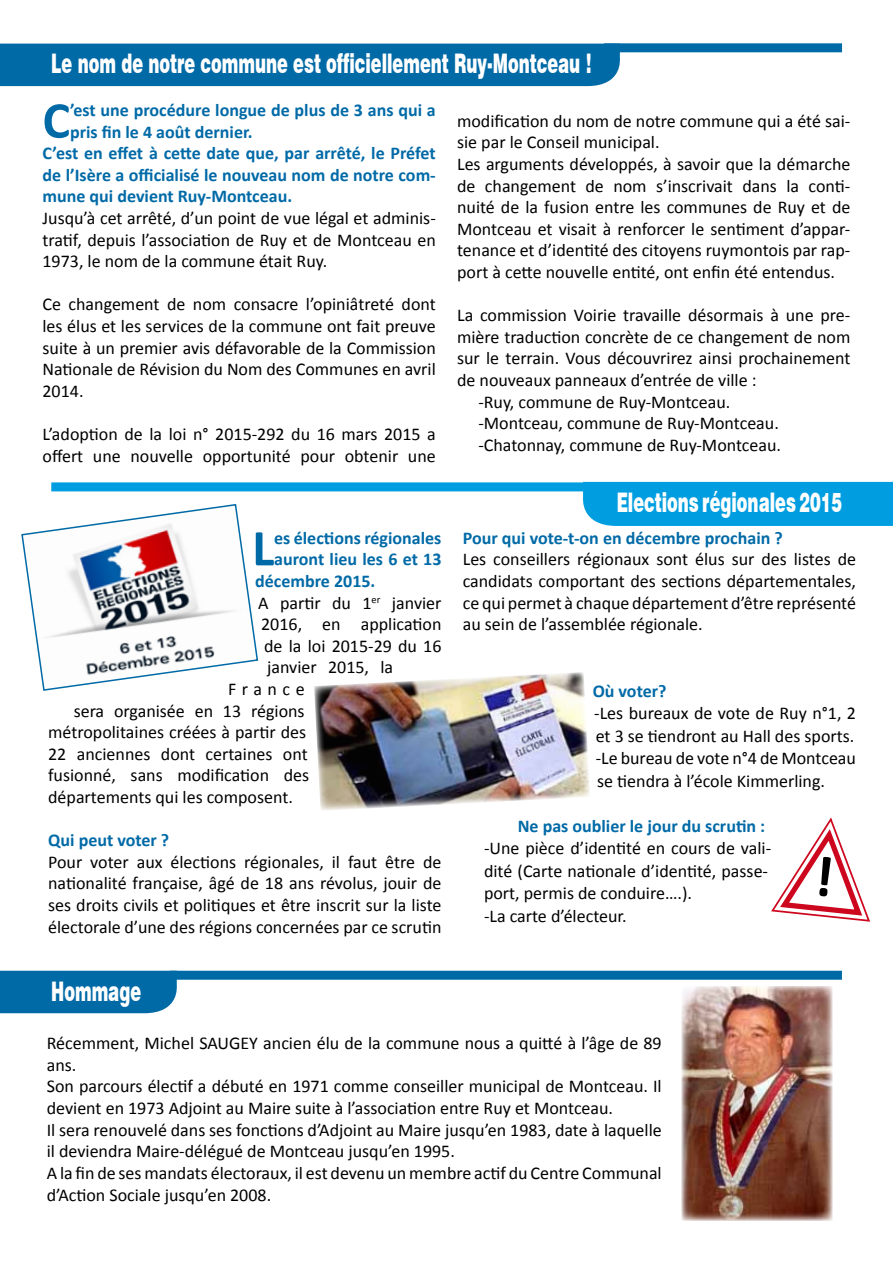
<style>
.page{position:relative;width:893px;height:1263px;background:#fff}
.page>*{position:absolute;margin:0;border:0;box-sizing:border-box;transform-origin:0 0}
.t1{font:700 52.05px "Calibri";color:#006aa7}
.t2{font:900 27px "Swiss 721 BT";color:#fff;scale:.6 1}
.t3{font:18px/21.6px "Calibri";color:#000;text-align:justify}
.t4{font:700 18px "Calibri";color:#006aa7}
</style>
<div class="page">
<div style="left:0;top:44px;width:623px;height:42px;background:#006aa7"></div>
<svg style="left:21px;top:504px;width:238px;height:187px"></svg>
<div style="left:581px;top:481px;width:312px;height:45px;background:#009ee0"></div>
<img style="left:314px;top:672px;width:276px;height:138px">
<div style="left:0;top:971px;width:177px;height:42px;background:#006aa7"></div>
<img style="left:682px;top:986px;width:151px;height:234px">
<div style="left:604px;top:43px;width:238px;height:9px;background:#006aa7"></div>
<div style="left:51px;top:482px;width:539px;height:9px;background:#009ee0"></div>
<div style="left:170px;top:971px;width:672px;height:9px;background:#006aa7"></div>
<svg style="left:771px;top:817px;width:99px;height:105px"></svg>
<h2 class="t2" style="left:51px;top:47px;width:902px">Le nom de notre commune est officiellement Ruy-Montceau !</h2>
<h1 class="t1" style="left:43px;top:87px;width:29px">C</h1>
<p class="t4" style="left:70px;top:98px;width:367px">’est une procédure longue de plus de 3 ans qui a</p>
<p class="t3" style="left:457px;top:110px;width:395px;text-align:left">modification du nom de notre commune qui a été sai&shy;sie par le Conseil municipal.<br>Les arguments développés, à savoir que la démarche de changement de nom s’inscrivait dans la conti&shy;nuité de la fusion entre les communes de Ruy et de Montceau et visait à renforcer le sentiment d’appar&shy;tenance et d’identité des citoyens ruymontois par rap&shy;port à cette nouvelle entité, ont enfin été entendus.</p>
<p class="t3" style="left:457px;top:304px;width:395px">La commission Voirie travaille désormais à une pre-</p>
<p class="t3" style="left:457px;top:326px;width:395px">mière traduction concrète de ce changement de nom</p>
<p class="t3" style="left:457px;top:348px;width:395px">sur le terrain. Vous découvrirez ainsi prochainement</p>
<p class="t3" style="left:457px;top:369px;width:301px">de nouveaux panneaux d’entrée de ville :</p>
<p class="t3" style="left:478px;top:391px;width:253px">-Ruy, commune de Ruy-Montceau.</p>
<p class="t3" style="left:478px;top:412px;width:302px">-Montceau, commune de Ruy-Montceau.</p>
<p class="t3" style="left:478px;top:434px;width:304px">-Chatonnay, commune de Ruy-Montceau.</p>
<p class="t4" style="left:70px;top:120px;width:184px">pris fin le 4 août dernier.</p>
<p class="t4" style="left:43px;top:142px;width:395px">C’est en effet à cette date que, par arrêté, le Préfet</p>
<p class="t4" style="left:43px;top:163px;width:395px">de l’Isère a officialisé le nouveau nom de notre com-</p>
<p class="t4" style="left:43px;top:185px;width:251px">mune qui devient Ruy-Montceau.</p>
<p class="t3" style="left:43px;top:207px;width:395px">Jusqu’à cet arrêté, d’un point de vue légal et adminis&shy;tratif, depuis l’association de Ruy et de Montceau en 1973, le nom de la commune était Ruy.</p>
<p class="t3" style="left:43px;top:294px;width:395px">Ce changement de nom consacre l’opiniâtreté dont les élus et les services de la commune ont fait preuve suite à un premier avis défavorable de la Commission Nationale de Révision du Nom des Communes en avril 2014.</p>
<p class="t3" style="left:43px;top:423px;width:395px">L’adoption de la loi n° 2015-292 du 16 mars 2015 a offert une nouvelle opportunité pour obtenir une</p>
<h1 class="t1" style="left:252px;top:515px;width:24px">L</h1>
<p class="t4" style="left:274px;top:526px;width:169px">es élections régionales</p>
<p class="t4" style="left:274px;top:548px;width:169px">auront lieu les 6 et 13</p>
<p class="t4" style="left:255px;top:569px;width:122px">décembre 2015.</p>
<p class="t3" style="left:258px;top:592px;width:185px">A partir du 1<sup>er</sup> janvier</p>
<p class="t3" style="left:261px;top:613px;width:182px">2016, en application</p>
<p class="t3" style="left:264px;top:635px;width:179px">de la loi 2015-29 du 16</p>
<p class="t3" style="left:267px;top:657px;width:127px">janvier 2015, la</p>
<p class="t3" style="left:228px;top:678px;width:78px">France</p>
<p class="t3" style="left:74px;top:700px;width:232px">sera organisée en 13 régions</p>
<p class="t3" style="left:48px;top:721px;width:259px">métropolitaines créées à partir des</p>
<p class="t3" style="left:48px;top:743px;width:261px">22 anciennes dont certaines ont</p>
<p class="t3" style="left:48px;top:765px;width:262px">fusionné, sans modification des</p>
<p class="t3" style="left:48px;top:786px;width:246px">départements qui les composent.</p>
<p class="t4" style="left:48px;top:829px;width:123px">Qui peut voter ?</p>
<p class="t3" style="left:48px;top:851px;width:395px">Pour voter aux élections régionales, il faut être de nationalité française, âgé de 18 ans révolus, jouir de ses droits civils et politiques et être inscrit sur la liste électorale d’une des régions concernées par ce scrutin</p>
<h2 class="t2" style="left:617px;top:486px;width:377px">Elections régionales 2015</h2>
<p class="t4" style="left:463px;top:526px;width:322px">Pour qui vote-t-on en décembre prochain ?</p>
<p class="t3" style="left:463px;top:549px;width:395px">Les conseillers régionaux sont élus sur des listes de candidats comportant des sections départementales, ce qui permet à chaque département d’être représenté au sein de l’assemblée régionale.</p>
<p class="t4" style="left:593px;top:679px;width:75px">Où voter?</p>
<p class="t3" style="left:594px;top:702px;width:263px;line-height:22.5px">-Les bureaux de vote de Ruy n°1, 2 et 3 se tiendront au Hall des sports. -Le bureau de vote n°4 de Montceau se tiendra à l’école Kimmerling.</p>
<p class="t4" style="left:518px;top:814px;width:249px">Ne pas oublier le jour du scrutin :</p>
<p class="t3" style="left:484px;top:837px;width:289px;line-height:22.5px;text-align:left">-Une pièce d’identité en cours de vali&shy;dité (Carte nationale d’identité, passe&shy;port, permis de conduire….).<br>-La carte d’électeur.</p>
<h2 class="t2" style="left:51px;top:975px;width:151px">Hommage</h2>
<p class="t3" style="left:47px;top:1032px;width:616px;text-align:left">Récemment, Michel SAUGEY ancien élu de la commune nous a quitté à l’âge de 89 ans.<br>Son parcours électif a débuté en 1971 comme conseiller municipal de Montceau. Il devient en 1973 Adjoint au Maire suite à l’association entre Ruy et Montceau.<br>Il sera renouvelé dans ses fonctions d’Adjoint au Maire jusqu’en 1983, date à laquelle il deviendra Maire-délégué de Montceau jusqu’en 1995.<br>A la fin de ses mandats électoraux, il est devenu un membre actif du Centre Communal d’Action Sociale jusqu’en 2008.</p>
</div>
